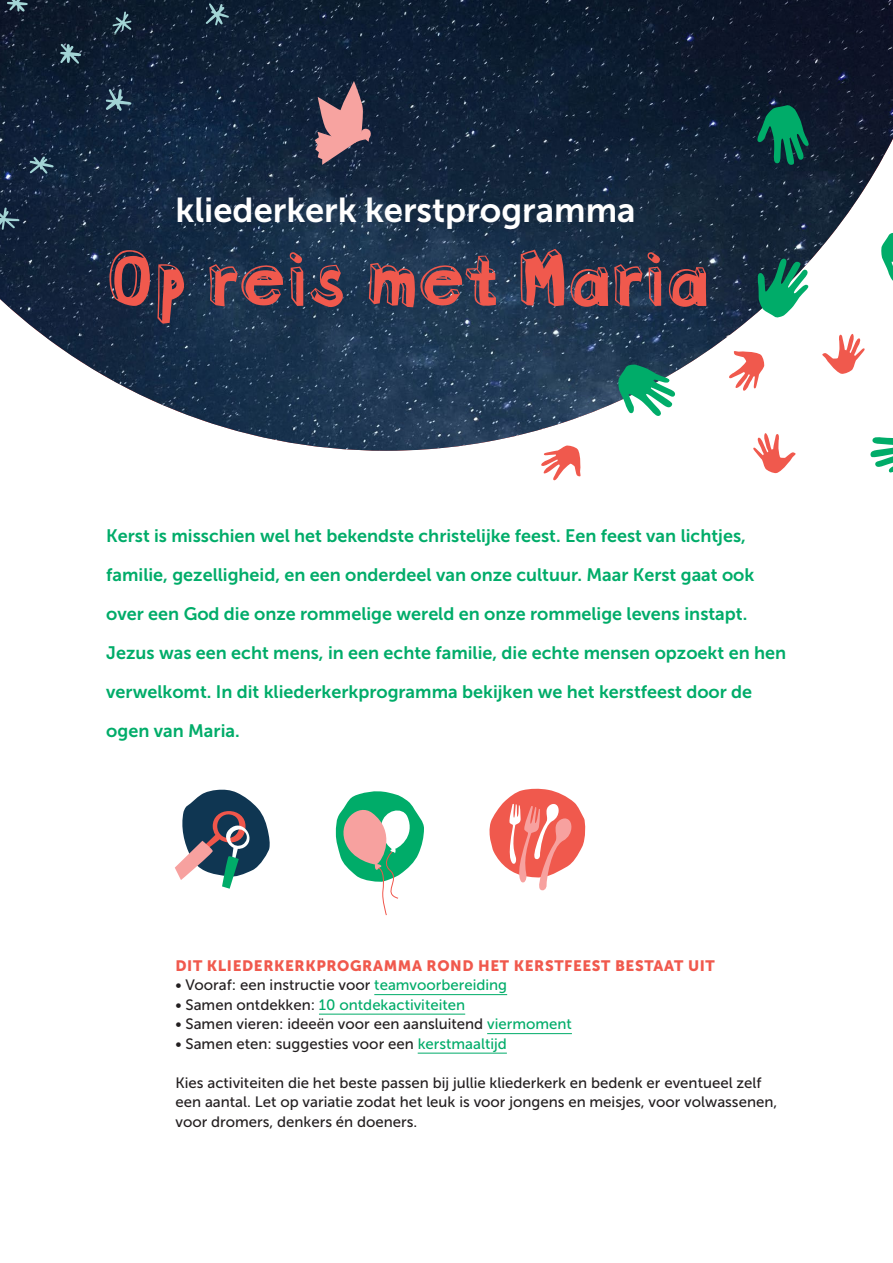
<style>
.page{position:relative;width:893px;height:1263px;background:#fff}
.page>*{position:absolute;margin:0;border:0;box-sizing:border-box;transform-origin:0 0}
.t1{font:75px "Blockhead OT Black Face";color:#f0594d}
.t2{font:34.5px "Museo Sans 700";color:#fff}
.Alineastijl_1{font:18px/39px "Museo Sans 700";color:#00ac69}
.KZ_brood{font:15px/19.5px "Museo Sans 500";color:#231f20}
.Tussenkop{font:15px "Museo Sans 900";letter-spacing:.04em;color:#f0594d}
.KZ_brood-2{font:15px "Museo Sans 500";color:#00ac69}
.s1{color:#00ac69}
.s2{color:#231f20}
</style>
<div class="page">
<img style="left:0;top:0;width:893px;height:451px">
<svg style="left:315px;top:81px;width:56px;height:84px"></svg>
<hr style="left:374px;top:994px;width:133px;height:1px;background:#00ac69">
<hr style="left:319px;top:1014px;width:146px;height:1px;background:#00ac69">
<hr style="left:487px;top:1033px;width:85px;height:1px;background:#00ac69">
<hr style="left:418px;top:1053px;width:89px;height:1px;background:#00ac69">
<svg style="left:757px;top:259px;width:53px;height:59px"></svg>
<svg style="left:618px;top:364px;width:57px;height:53px"></svg>
<svg style="left:870px;top:421px;width:23px;height:52px"></svg>
<svg style="left:881px;top:232px;width:12px;height:53px"></svg>
<svg style="left:757px;top:104px;width:53px;height:62px"></svg>
<svg style="left:821px;top:333px;width:44px;height:41px"></svg>
<svg style="left:752px;top:432px;width:45px;height:41px"></svg>
<svg style="left:540px;top:445px;width:41px;height:36px"></svg>
<svg style="left:728px;top:350px;width:37px;height:41px"></svg>
<svg style="left:29px;top:156px;width:25px;height:18px"></svg>
<svg style="left:105px;top:89px;width:27px;height:22px"></svg>
<svg style="left:60px;top:43px;width:21px;height:21px"></svg>
<svg style="left:112px;top:11px;width:20px;height:23px"></svg>
<svg style="left:205px;top:3px;width:24px;height:23px"></svg>
<svg style="left:0;top:207px;width:19px;height:23px"></svg>
<svg style="left:7px;top:0;width:21px;height:12px"></svg>
<svg style="left:175px;top:789px;width:95px;height:100px"></svg>
<svg style="left:336px;top:791px;width:88px;height:125px"></svg>
<svg style="left:489px;top:788px;width:97px;height:103px"></svg>
<p class="t2" style="left:175px;top:190px;width:462px">kliederkerk kerstprogramma</p>
<p class="t1" style="left:106px;top:213px;width:605px">Op reis met Maria</p>
<p class="Alineastijl_1" style="left:106px;top:516px;width:681px">Kerst is misschien wel het bekendste christelijke feest. Een feest van lichtjes, familie, gezelligheid, en een onderdeel van onze cultuur. Maar Kerst gaat ook over een God die onze rommelige wereld en onze rommelige levens instapt.<br>Jezus was een echt mens, in een echte familie, die echte mensen opzoekt en hen verwelkomt. In dit kliederkerkprogramma bekijken we het kerstfeest door de ogen van Maria.</p>
<p class="Tussenkop" style="left:176px;top:957px;width:541px">DIT KLIEDERKERKPROGRAMMA ROND HET KERSTFEEST BESTAAT UIT</p>
<p class="KZ_brood" style="left:176px;top:975px;width:333px">• Vooraf: een instructie voor <span class="s1">teamvoorbereiding</span></p>
<p class="KZ_brood-2" style="left:176px;top:996px;width:291px"><span class="s2">• Samen ontdekken:</span> 10 ontdekactiviteiten</p>
<p class="KZ_brood" style="left:176px;top:1014px;width:398px">• Samen vieren: ideeën voor een aansluitend <span class="s1">viermoment</span></p>
<p class="KZ_brood" style="left:176px;top:1034px;width:333px">• Samen eten: suggesties voor een <span class="s1">kerstmaaltijd</span></p>
<p class="KZ_brood" style="left:176px;top:1073px;width:603px">Kies activiteiten die het beste passen bij jullie kliederkerk en bedenk er eventueel zelf een aantal. Let op variatie zodat het leuk is voor jongens en meisjes, voor volwassenen, voor dromers, denkers én doeners.</p>
</div>
